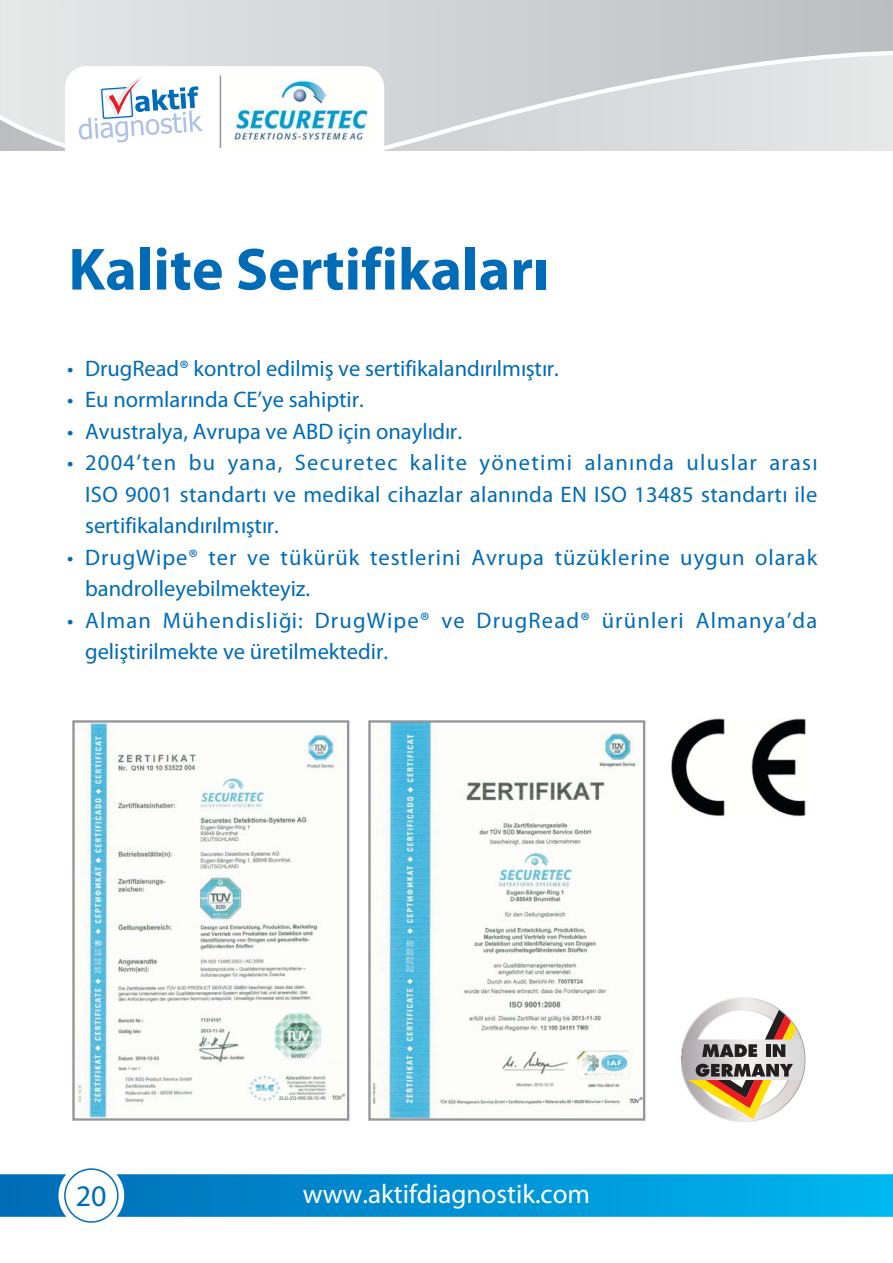
<style>
.page{position:relative;width:893px;height:1263px;background:#fff}
.page>*{position:absolute;margin:0;border:0;box-sizing:border-box;transform-origin:0 0}
.t1{font:700 60px "Myriad Pro";color:#006cb7}
.t2{font:30px "Myriad Pro";color:#006cb7}
.t3{font:27px "Myriad Pro";color:#fff}
.t4{font:22.5px/31.5px "Myriad Pro";color:#006cb7;text-align:justify}
.t5{font:22.5px/31.5px "Myriad Pro";letter-spacing:.055em;color:#006cb7}
.t6{font:22.5px/31.5px "Myriad Pro";letter-spacing:.045em;color:#006cb7}
</style>
<div class="page">
<div style="left:0;top:1174px;width:6px;height:43px;background:#006cb7"></div>
<svg style="left:6px;top:1174px;width:881px;height:43px;background:#139ad7"></svg>
<div style="left:887px;top:1174px;width:6px;height:43px;background:#00b9f2"></div>
<div style="left:64px;top:1168px;width:55px;height:55px;border:2px solid #006cb7;border-radius:50%"></div>
<img style="left:671px;top:719px;width:135px;height:97px">
<svg style="left:0;top:0;width:893px;height:150px;background:#d5d7d8"></svg>
<svg style="left:65px;top:66px;width:319px;height:84px"></svg>
<img style="left:227px;top:73px;width:149px;height:77px">
<hr style="left:220px;top:75px;width:1px;height:73px;background:#939598">
<img style="left:77px;top:723px;width:269px;height:395px">
<div style="left:72px;top:720px;width:277px;height:401px;border:2px solid #939598"></div>
<img style="left:371px;top:723px;width:271px;height:395px">
<div style="left:368px;top:720px;width:277px;height:401px;border:2px solid #939598"></div>
<svg style="left:681px;top:997px;width:125px;height:125px"></svg>
<h1 class="t1" style="left:68px;top:247px;width:482px">Kalite Sertifikalar›</h1>
<p class="t4" style="left:67px;top:354px;width:493px">• DrugRead® kontrol edilmifl ve sertifikaland›r›lm›flt›r.</p>
<p class="t4" style="left:67px;top:386px;width:298px">• Eu normlar›nda CE’ye sahiptir.</p>
<p class="t4" style="left:67px;top:417px;width:396px">• Avustralya, Avrupa ve ABD için onayl›d›r.</p>
<p class="t4" style="left:85px;top:449px;width:734px;text-indent:-18px">• 2004’ten bu yana, Securetec kalite yönetimi alan›nda uluslar aras› ISO 9001 standart› ve medikal cihazlar alan›nda EN ISO 13485 standart› ile sertifikaland›r›lm›flt›r.</p>
<p class="t6" style="left:85px;top:543px;width:734px;text-indent:-18px">• DrugWipe® ter ve tükürük testlerini Avrupa tüzüklerine uygun olarak bandrolleyebilmekteyiz.</p>
<p class="t5" style="left:85px;top:606px;width:734px;text-indent:-18px">• Alman Mühendisli€i: DrugWipe® ve DrugRead® ürünleri Almanya’da gelifltirilmekte ve üretilmektedir.</p>
<h2 class="t2" style="left:76px;top:1184px;width:32px">20</h2>
<p class="t3" style="left:303px;top:1184px;width:289px">www.aktifdiagnostik.com</p>
</div>
